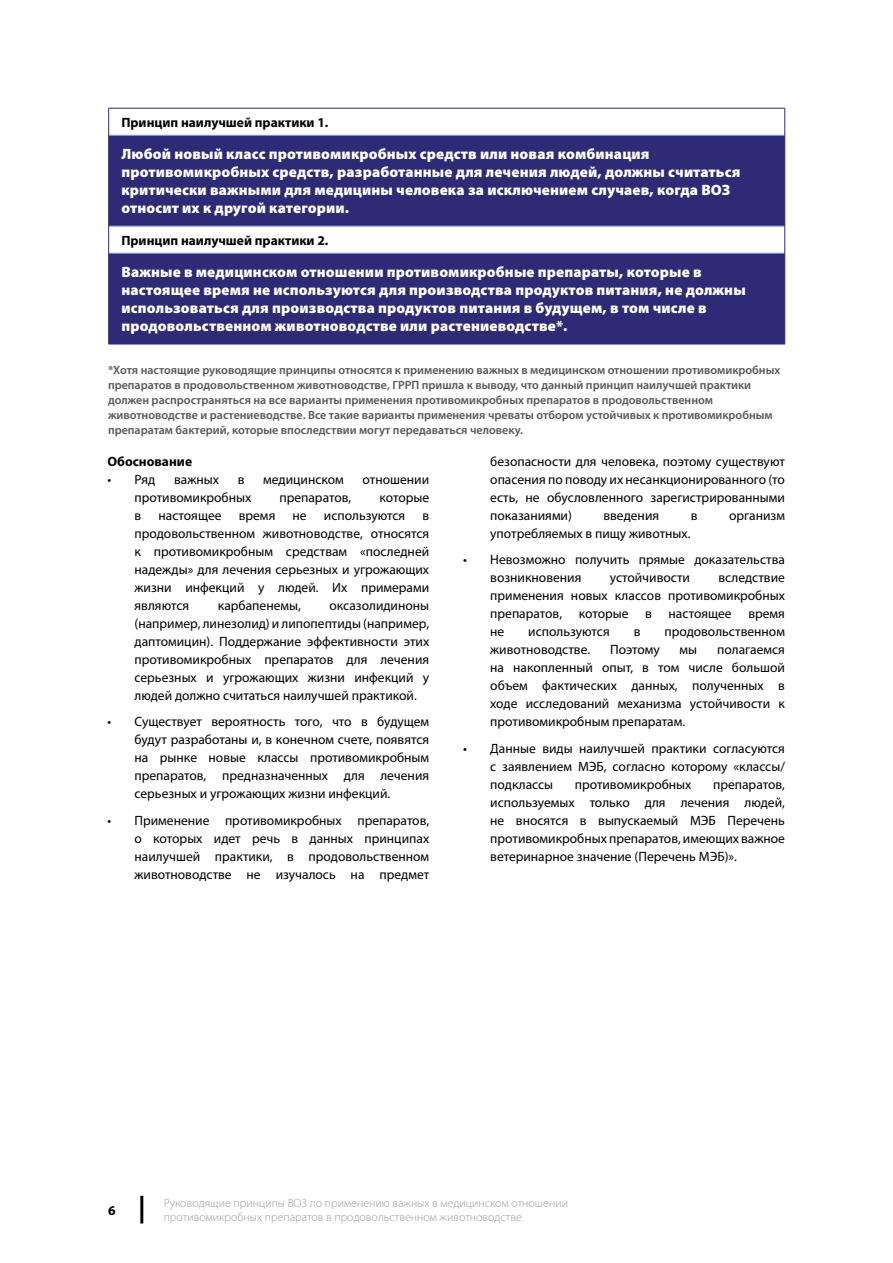
<style>
.page{position:relative;width:893px;height:1263px;background:#fff}
.page>*{position:absolute;margin:0;border:0;box-sizing:border-box;transform-origin:0 0}
.t1{font:900 15px/18px "Myriad Pro";letter-spacing:.01em;color:#fff}
.t2{font:13.5px/18px "Myriad Pro";color:#000;text-align:justify}
.t3{font:700 13.5px "Myriad Pro";color:#000}
.t4{font:600 12px/15px "Myriad Pro";color:#575756}
.t5{font:300 12px/13.5px "Myriad Pro";color:#9d9d9c}
</style>
<div class="page">
<svg style="left:109px;top:136px;width:675px;height:208px;background:#494486"></svg>
<hr style="left:109px;top:135px;width:676px;height:1px;background:#769dd2">
<hr style="left:109px;top:226px;width:676px;height:1px;background:#769dd2">
<hr style="left:109px;top:253px;width:676px;height:1px;background:#769dd2">
<hr style="left:108px;top:108px;width:677px;height:1px;background:#2f2a75">
<svg style="left:108px;top:108px;width:1px;height:27px"></svg>
<svg style="left:784px;top:108px;width:1px;height:27px"></svg>
<hr style="left:108px;top:135px;width:1px;height:91px;background:#2f2a75">
<hr style="left:784px;top:135px;width:1px;height:91px;background:#2f2a75">
<svg style="left:108px;top:226px;width:1px;height:27px"></svg>
<svg style="left:784px;top:226px;width:1px;height:27px"></svg>
<hr style="left:108px;top:253px;width:1px;height:91px;background:#2f2a75">
<hr style="left:784px;top:253px;width:1px;height:91px;background:#2f2a75">
<hr style="left:108px;top:344px;width:677px;height:1px;background:#2f2a75">
<hr style="left:140px;top:1196px;width:3px;height:27px;background:#000">
<p class="t3" style="left:121px;top:113px;width:208px">Принцип наилучшей практики 1.</p>
<p class="t1" style="left:121px;top:145px;width:621px">Любой новый класс противомикробных средств или новая комбинация противомикробных средств, разработанные для лечения людей, должны считаться критически важными для медицины человека за исключением случаев, когда ВОЗ относит их к другой категории.</p>
<p class="t3" style="left:121px;top:231px;width:208px">Принцип наилучшей практики 2.</p>
<p class="t1" style="left:121px;top:263px;width:626px">Важные в медицинском отношении противомикробные препараты, которые в настоящее время не используются для производства продуктов питания, не должны использоваться для производства продуктов питания в будущем, в том числе в продовольственном животноводстве или растениеводстве*.</p>
<p class="t4" style="left:108px;top:363px;width:674px">*Хотя настоящие руководящие принципы относятся к применению важных в медицинском отношении противомикробных препаратов в продовольственном животноводстве, ГРРП пришла к выводу, что данный принцип наилучшей практики должен распространяться на все варианты применения противомикробных препаратов в продовольственном животноводстве и растениеводстве. Все такие варианты применения чреваты отбором устойчивых к противомикробным препаратам бактерий, которые впоследствии могут передаваться человеку.</p>
<p class="t3" style="left:108px;top:452px;width:86px">Обоснование</p>
<p class="t2" style="left:108px;top:470px;width:49px">• Ряд</p>
<p class="t2" style="left:174px;top:470px;width:46px">важных</p>
<p class="t2" style="left:238px;top:470px;width:8px">в</p>
<p class="t2" style="left:263px;top:470px;width:82px">медицинском</p>
<p class="t2" style="left:363px;top:470px;width:68px">отношении</p>
<p class="t2" style="left:135px;top:488px;width:118px">противомикробных</p>
<p class="t2" style="left:279px;top:488px;width:73px">препаратов,</p>
<p class="t2" style="left:379px;top:488px;width:51px">которые</p>
<p class="t2" style="left:135px;top:506px;width:8px">в</p>
<p class="t2" style="left:158px;top:506px;width:65px">настоящее</p>
<p class="t2" style="left:239px;top:506px;width:38px">время</p>
<p class="t2" style="left:293px;top:506px;width:16px">не</p>
<p class="t2" style="left:324px;top:506px;width:83px">используются</p>
<p class="t2" style="left:135px;top:506px;width:296px;text-indent:288px">в продовольственном животноводстве, относятся к противомикробным средствам «последней надежды» для лечения серьезных и угрожающих жизни инфекций у людей. Их примерами являются</p>
<p class="t2" style="left:218px;top:596px;width:85px">карбапенемы,</p>
<p class="t2" style="left:135px;top:596px;width:296px;text-indent:195px">оксазолидиноны (например, линезолид) и липопептиды (например, даптомицин). Поддержание эффективности этих противомикробных препаратов для лечения серьезных и угрожающих жизни инфекций у людей должно считаться наилучшей практикой.</p>
<p class="t2" style="left:135px;top:713px;width:296px;text-indent:-27px">• Существует вероятность того, что в будущем будут разработаны и, в конечном счете, появятся на рынке новые классы противомикробным препаратов, предназначенных для лечения серьезных и угрожающих жизни инфекций.</p>
<p class="t2" style="left:135px;top:811px;width:296px;text-indent:-27px">• Применение противомикробных препаратов, о которых идет речь в данных принципах наилучшей практики, в продовольственном животноводстве не изучалось на предмет</p>
<p class="t2" style="left:490px;top:452px;width:296px">безопасности для человека, поэтому существуют опасения по поводу их несанкционированного (то есть, не обусловленного зарегистрированными показаниями)</p>
<p class="t2" style="left:603px;top:506px;width:57px">введения</p>
<p class="t2" style="left:691px;top:506px;width:8px">в</p>
<p class="t2" style="left:729px;top:506px;width:57px">организм</p>
<p class="t2" style="left:490px;top:524px;width:202px">употребляемых в пищу животных.</p>
<p class="t2" style="left:490px;top:550px;width:296px;text-indent:-27px">• Невозможно получить прямые доказательства возникновения</p>
<p class="t2" style="left:610px;top:568px;width:82px">устойчивости</p>
<p class="t2" style="left:490px;top:568px;width:296px;text-indent:228px">вследствие применения новых классов противомикробных препаратов, которые в настоящее время не</p>
<p class="t2" style="left:528px;top:622px;width:83px">используются</p>
<p class="t2" style="left:634px;top:622px;width:8px">в</p>
<p class="t2" style="left:664px;top:622px;width:122px">продовольственном</p>
<p class="t2" style="left:490px;top:640px;width:101px">животноводстве.</p>
<p class="t2" style="left:610px;top:640px;width:51px">Поэтому</p>
<p class="t2" style="left:680px;top:640px;width:19px">мы</p>
<p class="t2" style="left:490px;top:640px;width:296px;text-indent:227px">полагаемся на накопленный опыт, в том числе большой объем фактических данных, полученных в ходе исследований механизма устойчивости к противомикробным препаратам.</p>
<p class="t2" style="left:490px;top:739px;width:296px;text-indent:-27px">• Данные виды наилучшей практики согласуются с заявлением МЭБ, согласно которому «классы/ подклассы</p>
<p class="t2" style="left:575px;top:775px;width:118px">противомикробных</p>
<p class="t2" style="left:490px;top:775px;width:296px;text-indent:223px">препаратов, используемых только для лечения людей, не вносятся в выпускаемый МЭБ Перечень противомикробных препаратов, имеющих важное ветеринарное значение (Перечень МЭБ)».</p>
<p class="t3" style="left:108px;top:1201px;width:9px">6</p>
<p class="t5" style="left:164px;top:1196px;width:406px">Руководящие принципы ВОЗ по применению важных в медицинском отношении противомикробных препаратов в продовольственном животноводстве</p>
</div>
